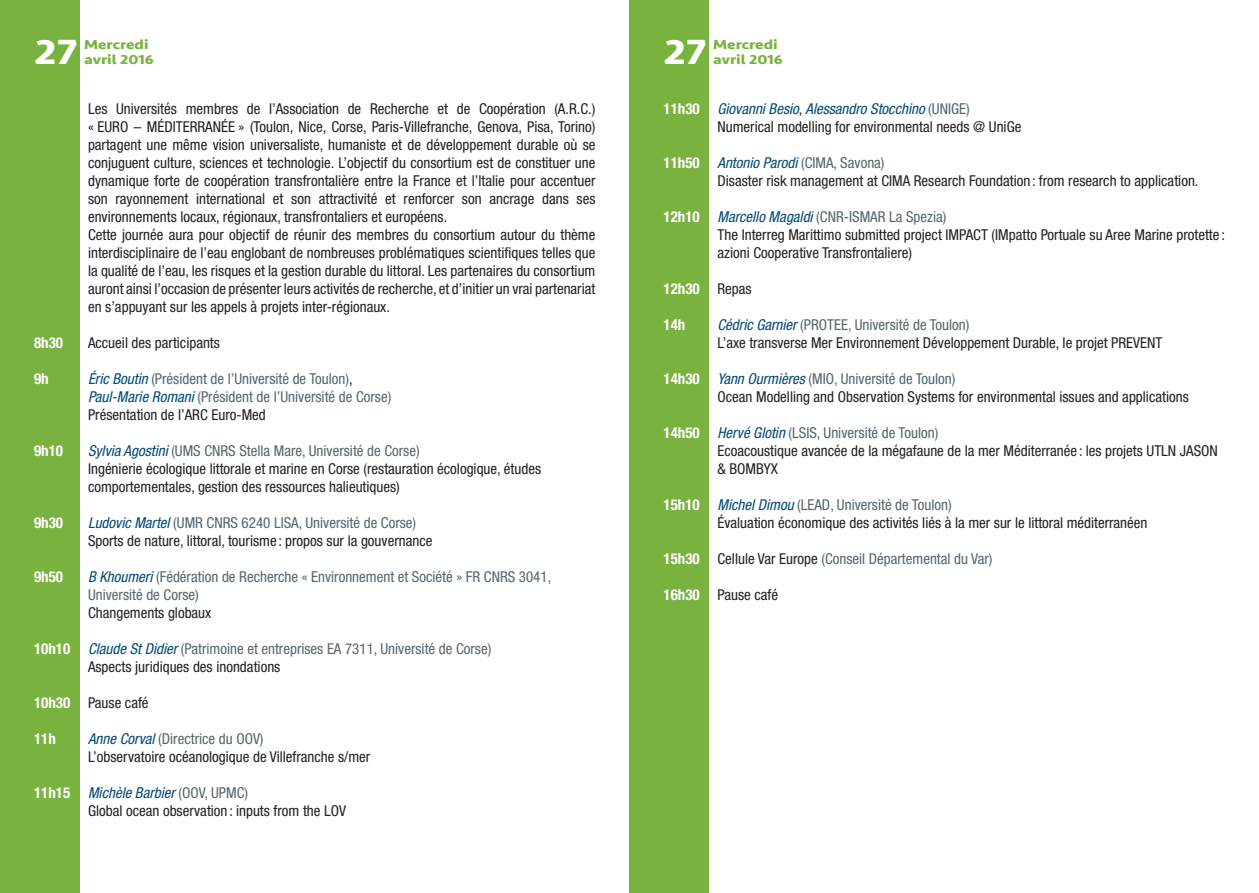
<style>
.page{position:relative;width:1259px;height:893px;background:#fff}
.page>*{position:absolute;margin:0;border:0;box-sizing:border-box;transform-origin:0 0}
.t1{font:700 36px "Seravek";color:#fff;scale:1.2 1}
.t2{font:condensed 15px/18px "Helvetica Neue";color:#231f20}
.t3{font:condensed 15px/18px "Helvetica Neue";color:#53656e}
.t4{font:700 condensed 15px "Helvetica Neue";color:#fff}
.t5{font:700 13.5px/15px "Seravek";color:#79b23f;scale:1.2 1}
.s1{font-style:italic;color:#004876}
.s2{color:#231f20}
.s3{color:#53656e}
.s4{font-weight:700;color:#fff}
.s5{font-weight:400;color:#231f20}
</style>
<div class="page">
<div style="left:0;top:0;width:79px;height:893px;background:#79b23f"></div>
<div style="left:629px;top:0;width:79px;height:893px;background:#79b23f"></div>
<p class="t5" style="left:84px;top:36px;width:59px">Mercredi avril 2016</p>
<p class="t5" style="left:713px;top:36px;width:55px">Mercredi</p>
<h1 class="t1" style="left:35px;top:24px;width:38px">27</h1>
<h1 class="t1" style="left:663px;top:24px;width:38px">27</h1>
<p class="t5" style="left:713px;top:51px;width:59px">avril 2016</p>
<p class="t2" style="left:88px;top:99px;width:509px">Les Universités membres de l’Association de Recherche et de Coopération (A.R.C.) « EURO – MÉDITERRANÉE » (Toulon, Nice, Corse, Paris-Villefranche, Genova, Pisa, Torino) partagent une même vision universaliste, humaniste et de développement durable où se conjuguent culture, sciences et technologie. L’objectif du consortium est de constituer une dynamique forte de coopération transfrontalière entre la France et l’Italie pour accentuer son rayonnement international et son attractivité et renforcer son ancrage dans ses environnements locaux, régionaux, transfrontaliers et européens.<br>Cette journée aura pour objectif de réunir des membres du consortium autour du thème interdisciplinaire de l’eau englobant de nombreuses problématiques scientifiques telles que la qualité de l’eau, les risques et la gestion durable du littoral. Les partenaires du consortium auront ainsi l’occasion de présenter leurs activités de recherche, et d’initier un vrai partenariat en s’appuyant sur les appels à projets inter-régionaux.</p>
<p class="t4" style="left:34px;top:333px;width:31px">8h30</p>
<p class="t2" style="left:88px;top:333px;width:133px">Accueil des participants</p>
<p class="t4" style="left:34px;top:369px;width:16px">9h</p>
<p class="t3" style="left:88px;top:369px;width:305px"><span class="s1">Éric Boutin</span> (Président de l’Université de Toulon)<span class="s2">,<br></span><span class="s1">Paul-Marie Romani</span> (Président de l’Université de Corse)<br><span class="s2">Présentation de l’ARC Euro-Med</span></p>
<p class="t4" style="left:34px;top:441px;width:31px">9h10</p>
<p class="t2" style="left:88px;top:441px;width:454px"><span class="s1">Sylvia Agostini</span> <span class="s3">(UMS CNRS Stella Mare, Université de Corse)<br></span>Ingénierie écologique littorale et marine en Corse (restauration écologique, études comportementales, gestion des ressources halieutiques)</p>
<p class="t4" style="left:34px;top:513px;width:31px">9h30</p>
<p class="t2" style="left:88px;top:513px;width:346px"><span class="s1">Ludovic Martel</span> <span class="s3">(UMR CNRS 6240 LISA, Université de Corse)<br></span>Sports de nature, littoral, tourisme : propos sur la gouvernance</p>
<p class="t4" style="left:34px;top:567px;width:31px">9h50</p>
<p class="t3" style="left:88px;top:567px;width:465px"><span class="s1">B Khoumeri</span> (Fédération de Recherche « Environnement et Société » FR CNRS 3041,<br>Université de Corse)</p>
<p class="t2" style="left:88px;top:603px;width:125px">Changements globaux</p>
<p class="t3" style="left:88px;top:639px;width:405px;text-indent:-54px"><span class="s4">10h10</span> <span class="s1">Claude St Didier</span> (Patrimoine et entreprises EA 7311, Université de Corse)<br><span class="s2">Aspects juridiques des inondations</span></p>
<p class="t2" style="left:34px;top:693px;width:116px"><span class="s4">10h30</span> Pause café</p>
<p class="t4" style="left:34px;top:729px;width:23px">11h</p>
<p class="t2" style="left:88px;top:729px;width:284px"><span class="s1">Anne Corval</span> <span class="s3">(Directrice du OOV)<br></span>L’observatoire océanologique de Villefranche s/mer</p>
<p class="t2" style="left:88px;top:783px;width:259px;text-indent:-54px"><span class="s4">11h15</span> <span class="s1">Michèle Barbier</span> <span class="s3">(OOV, UPMC)<br></span>Global ocean observation : inputs from the LOV</p>
<p class="t2" style="left:717px;top:99px;width:305px;text-indent:-54px"><span class="s4">11h30</span> <span class="s1">Giovanni Besio</span>, <span class="s1">Alessandro Stocchino</span> <span class="s3">(UNIGE)<br></span>Numerical modelling for environmental needs @ UniGe</p>
<p class="t2" style="left:717px;top:153px;width:482px;text-indent:-54px"><span class="s4">11h50</span> <span class="s1">Antonio Parodi</span> <span class="s3">(CIMA, Savona)<br></span>Disaster risk management at CIMA Research Foundation : from research to application.</p>
<p class="t2" style="left:717px;top:207px;width:509px;text-indent:-54px"><span class="s4">12h10</span> <span class="s1">Marcello Magaldi</span> <span class="s3">(CNR-ISMAR La Spezia)<br></span>The Interreg Marittimo submitted project IMPACT (IMpatto Portuale su Aree Marine protette : azioni Cooperative Transfrontaliere)</p>
<p class="t4" style="left:663px;top:279px;width:90px">12h30 <span class="s5">Repas</span></p>
<p class="t4" style="left:663px;top:315px;width:23px">14h</p>
<p class="t2" style="left:717px;top:315px;width:446px"><span class="s1">Cédric Garnier</span> <span class="s3">(PROTEE, Université de Toulon)<br></span>L’axe transverse Mer Environnement Développement Durable, le projet PREVENT</p>
<p class="t2" style="left:717px;top:369px;width:473px;text-indent:-54px"><span class="s4">14h30</span> <span class="s1">Yann Ourmières</span> <span class="s3">(MIO, Université de Toulon)<br></span>Ocean Modelling and Observation Systems for environmental issues and applications</p>
<p class="t2" style="left:717px;top:423px;width:502px;text-indent:-54px"><span class="s4">14h50</span> <span class="s1">Hervé Glotin</span> <span class="s3">(LSIS, Université de Toulon)<br></span>Ecoacoustique avancée de la mégafaune de la mer Méditerranée : les projets UTLN JASON &amp; BOMBYX</p>
<p class="t2" style="left:717px;top:495px;width:431px;text-indent:-54px"><span class="s4">15h10</span> <span class="s1">Michel Dimou</span> <span class="s3">(LEAD, Université de Toulon)<br></span>Évaluation économique des activités liés à la mer sur le littoral méditerranéen</p>
<p class="t3" style="left:663px;top:549px;width:330px"><span class="s4">15h30</span> <span class="s2">Cellule Var Europe</span> (Conseil Départemental du Var)</p>
<p class="t2" style="left:663px;top:585px;width:116px"><span class="s4">16h30</span> Pause café</p>
</div>
